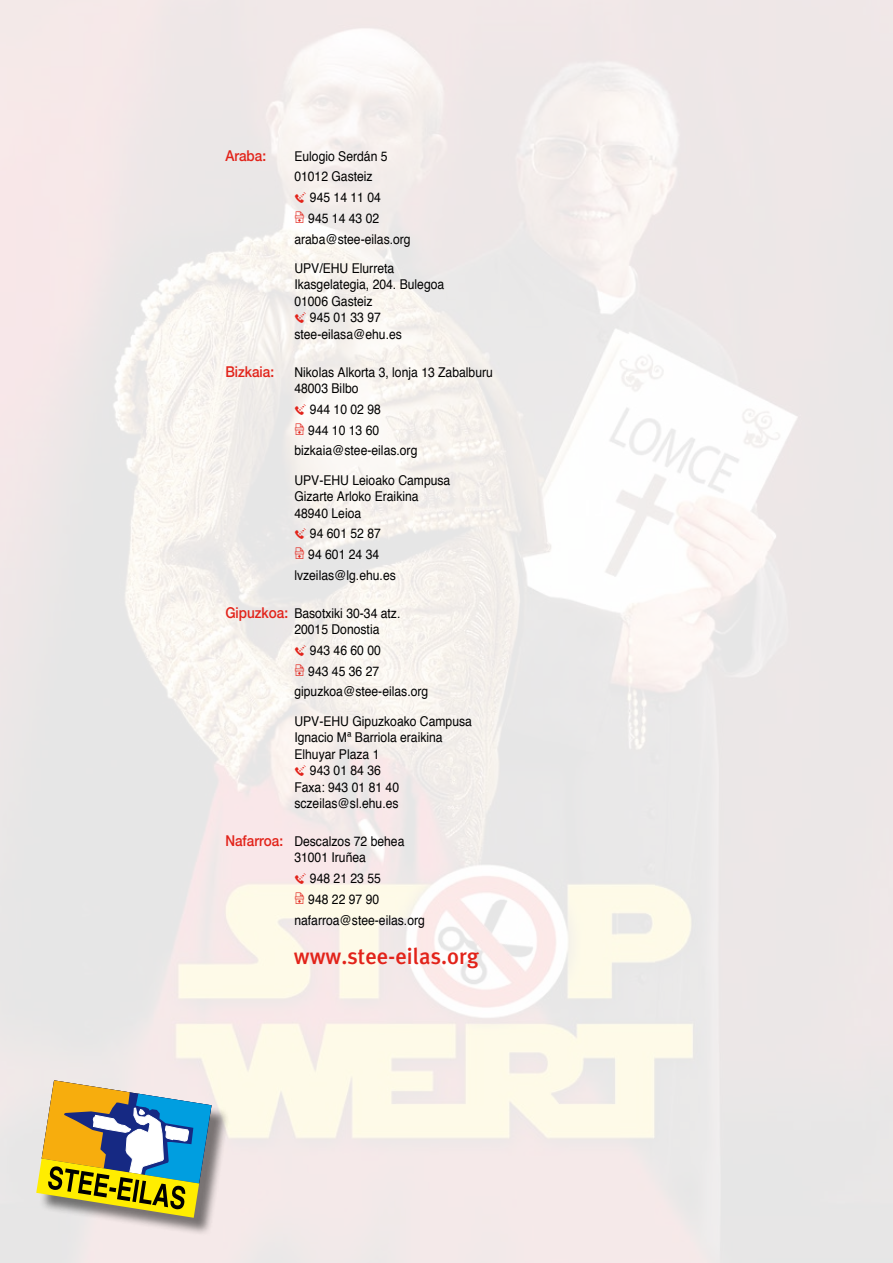
<style>
.page{position:relative;width:893px;height:1263px;background:#fff}
.page>*{position:absolute;margin:0;border:0;box-sizing:border-box;transform-origin:0 0}
.t1{font:500 22.5px "Meta Plus";color:#e2231a}
.t2{font:500 15px "Helvetica Neue";color:#e2231a;scale:.9 1}
.t3{font:13.5px/16.5px "Helvetica";color:#000;scale:.9 1}
.s1{font-family:"Helvetica Neue";font-weight:500;font-size:15px;color:#e2231a}
</style>
<div class="page">
<div style="left:39px;top:1083px;width:191px;height:153px;background:#000;opacity:.51"></div>
<svg style="left:36px;top:1080px;width:176px;height:138px;background:#a3a977"></svg>
<svg style="left:295px;top:192px;width:11px;height:11px"></svg>
<svg style="left:295px;top:211px;width:9px;height:7px"></svg>
<svg style="left:295px;top:312px;width:11px;height:11px"></svg>
<svg style="left:295px;top:404px;width:11px;height:11px"></svg>
<svg style="left:295px;top:423px;width:9px;height:12px"></svg>
<svg style="left:295px;top:528px;width:11px;height:11px"></svg>
<svg style="left:295px;top:547px;width:9px;height:12px"></svg>
<svg style="left:295px;top:645px;width:11px;height:11px"></svg>
<svg style="left:295px;top:664px;width:9px;height:12px"></svg>
<svg style="left:295px;top:765px;width:11px;height:11px"></svg>
<svg style="left:295px;top:873px;width:11px;height:11px"></svg>
<svg style="left:295px;top:892px;width:9px;height:12px"></svg>
<p class="t2" style="left:225px;top:146px;width:47px">Araba:</p>
<p class="t3" style="left:294px;top:146px;width:105px;line-height:20.7px">Eulogio Serdán 5<br>01012 Gasteiz</p>
<p class="t3" style="left:310px;top:189px;width:80px">945 14 11 04</p>
<p class="t3" style="left:308px;top:210px;width:80px">945 14 43 02</p>
<p class="t3" style="left:294px;top:231px;width:131px">araba@stee-eilas.org</p>
<p class="t3" style="left:294px;top:260px;width:113px">UPV/EHU Elurreta</p>
<p class="t3" style="left:294px;top:277px;width:168px">Ikasgelategia, 204. Bulegoa</p>
<p class="t3" style="left:294px;top:293px;width:89px">01006 Gasteiz</p>
<p class="t3" style="left:310px;top:310px;width:80px">945 01 33 97</p>
<p class="t3" style="left:294px;top:326px;width:121px">stee-eilasa@ehu.es</p>
<p class="t2" style="left:225px;top:362px;width:56px">Bizkaia:</p>
<p class="t3" style="left:294px;top:364px;width:222px">Nikolas Alkorta 3, lonja 13 Zabalburu<br>48003 Bilbo</p>
<p class="t3" style="left:310px;top:401px;width:80px">944 10 02 98</p>
<p class="t3" style="left:308px;top:422px;width:80px">944 10 13 60</p>
<p class="t3" style="left:294px;top:443px;width:138px">bizkaia@stee-eilas.org</p>
<p class="t3" style="left:294px;top:472px;width:175px">UPV-EHU Leioako Campusa<br>Gizarte Arloko Eraikina<br>48940 Leioa</p>
<p class="t3" style="left:294px;top:524px;width:114px;line-height:20.7px;text-align:center">94 601 52 87<br>94 601 24 34 lvzeilas@lg.ehu.es</p>
<p class="t3" style="left:294px;top:605px;width:119px;text-indent:-69px"><span class="s1">Gipuzkoa:</span> Basotxiki 30-34 atz.<br>20015 Donostia</p>
<p class="t3" style="left:310px;top:642px;width:80px">943 46 60 00</p>
<p class="t3" style="left:308px;top:663px;width:80px">943 45 36 27</p>
<p class="t3" style="left:294px;top:684px;width:150px">gipuzkoa@stee-eilas.org</p>
<p class="t3" style="left:294px;top:713px;width:199px">UPV-EHU Gipuzkoako Campusa</p>
<p class="t3" style="left:294px;top:729px;width:166px">Ignacio Mª Barriola eraikina</p>
<p class="t3" style="left:294px;top:746px;width:96px">Elhuyar Plaza 1</p>
<p class="t3" style="left:310px;top:762px;width:80px">943 01 84 36</p>
<p class="t3" style="left:294px;top:779px;width:118px">Faxa: 943 01 81 40</p>
<p class="t3" style="left:294px;top:795px;width:117px">sczeilas@sl.ehu.es</p>
<p class="t3" style="left:294px;top:833px;width:124px;text-indent:-69px"><span class="s1">Nafarroa:</span> Descalzos 72 behea<br>31001 Iruñea</p>
<p class="t3" style="left:310px;top:871px;width:80px">948 21 23 55</p>
<p class="t3" style="left:308px;top:891px;width:80px">948 22 97 90</p>
<p class="t3" style="left:294px;top:912px;width:147px">nafarroa@stee-eilas.org</p>
<h1 class="t1" style="left:294px;top:944px;width:187px">www.stee-eilas.org</h1>
</div>
